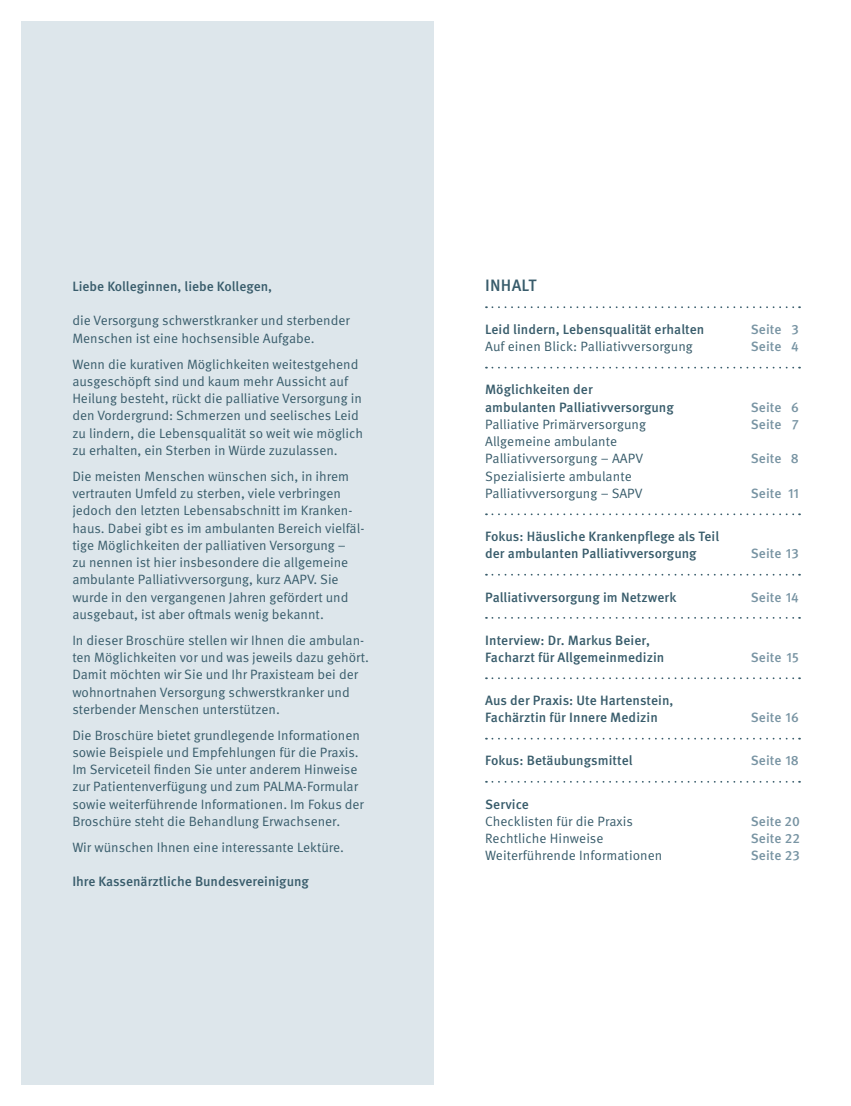
<style>
.page{position:relative;width:851px;height:1106px;background:#fff}
.page>*{position:absolute;margin:0;border:0;box-sizing:border-box;transform-origin:0 0}
.t1{font:500 16.5px "Meta Pro";letter-spacing:.015em;color:#385c6b}
.t2{font:13.5px/17.2px "Meta Pro Norm";color:#385c6b}
.t3{font:500 13.5px/17.2px "Meta Pro";color:#385c6b}
.t4{font:500 13.5px "Meta Pro";letter-spacing:.005em;color:#7894a3}
</style>
<div class="page">
<div style="left:21px;top:21px;width:413px;height:1063px;background:#dde6eb"></div>
<svg style="left:486px;top:306px;width:313px;height:2px"></svg>
<svg style="left:486px;top:367px;width:313px;height:1px"></svg>
<svg style="left:486px;top:513px;width:313px;height:2px"></svg>
<svg style="left:486px;top:574px;width:313px;height:1px"></svg>
<svg style="left:486px;top:617px;width:313px;height:1px"></svg>
<svg style="left:486px;top:677px;width:313px;height:2px"></svg>
<svg style="left:486px;top:737px;width:313px;height:2px"></svg>
<svg style="left:486px;top:781px;width:313px;height:1px"></svg>
<p class="t3" style="left:72px;top:277px;width:201px">Liebe Kolleginnen, liebe Kollegen,</p>
<p class="t2" style="left:72px;top:311px;width:279px">die Versorgung schwerstkranker und sterbender<br>Menschen ist eine hochsensible Aufgabe.</p>
<p class="t2" style="left:72px;top:354px;width:292px">Wenn die kurativen Möglichkeiten weitestgehend ausgeschöpft sind und kaum mehr Aussicht auf Heilung besteht, rückt die palliative Versorgung in den Vordergrund: Schmerzen und seelisches Leid zu lindern, die Lebensqualität so weit wie möglich zu erhalten, ein Sterben in Würde zuzulassen.</p>
<p class="t2" style="left:72px;top:466px;width:293px">Die meisten Menschen wünschen sich, in ihrem vertrauten Umfeld zu sterben, viele verbringen jedoch den letzten Lebensabschnitt im Kranken&shy;haus. Dabei gibt es im ambulanten Bereich vielfäl&shy;tige Möglichkeiten der palliativen Versorgung –<br>zu nennen ist hier insbesondere die allgemeine ambulante Palliativversorgung, kurz AAPV. Sie wurde in den vergangenen Jahren gefördert und ausgebaut, ist aber oftmals wenig bekannt.</p>
<p class="t2" style="left:72px;top:630px;width:298px">In dieser Broschüre stellen wir Ihnen die ambulan&shy;ten Möglichkeiten vor und was jeweils dazu gehört.<br>Damit möchten wir Sie und Ihr Praxisteam bei der wohnortnahen Versorgung schwerstkranker und sterbender Menschen unterstützen.</p>
<p class="t2" style="left:72px;top:725px;width:293px">Die Broschüre bietet grundlegende Informationen sowie Beispiele und Empfehlungen für die Praxis.<br>Im Serviceteil finden Sie unter anderem Hinweise zur Patientenverfügung und zum PALMA-Formular sowie weiterführende Informationen. Im Fokus der Broschüre steht die Behandlung Erwachsener.</p>
<p class="t2" style="left:72px;top:837px;width:273px">Wir wünschen Ihnen eine interessante Lektüre.</p>
<p class="t3" style="left:72px;top:872px;width:238px">Ihre Kassenärztliche Bundesvereinigung</p>
<p class="t1" style="left:485px;top:272px;width:53px">INHALT</p>
<p class="t3" style="left:485px;top:320px;width:221px">Leid lindern, Lebensqualität erhalten</p>
<p class="t4" style="left:750px;top:319px;width:50px">Seite 3</p>
<p class="t2" style="left:485px;top:337px;width:209px">Auf einen Blick: Palliativversorgung</p>
<p class="t4" style="left:750px;top:336px;width:50px">Seite 4</p>
<p class="t3" style="left:485px;top:380px;width:190px">Möglichkeiten der<br>ambulanten Palliativversorgung</p>
<p class="t4" style="left:750px;top:396px;width:50px">Seite 6</p>
<p class="t2" style="left:485px;top:415px;width:162px">Palliative Primärversorgung</p>
<p class="t4" style="left:750px;top:414px;width:50px">Seite 7</p>
<p class="t2" style="left:485px;top:432px;width:159px">Allgemeine ambulante<br>Palliativversorgung – AAPV</p>
<p class="t4" style="left:750px;top:448px;width:50px">Seite 8</p>
<p class="t2" style="left:485px;top:466px;width:159px">Spezialisierte ambulante<br>Palliativversorgung – SAPV</p>
<p class="t3" style="left:485px;top:527px;width:235px">Fokus: Häusliche Krankenpflege als Teil der ambulanten Palliativversorgung</p>
<p class="t4" style="left:750px;top:483px;width:50px">Seite 11</p>
<p class="t4" style="left:750px;top:543px;width:50px">Seite 13</p>
<p class="t3" style="left:485px;top:587px;width:193px">Palliativversorgung im Netzwerk</p>
<p class="t4" style="left:750px;top:586px;width:50px">Seite 14</p>
<p class="t3" style="left:485px;top:630px;width:181px">Interview: Dr. Markus Beier,<br>Facharzt für Allgemeinmedizin</p>
<p class="t4" style="left:750px;top:646px;width:50px">Seite 15</p>
<p class="t3" style="left:485px;top:691px;width:190px">Aus der Praxis: Ute Hartenstein,<br>Fachärztin für Innere Medizin</p>
<p class="t4" style="left:750px;top:707px;width:50px">Seite 16</p>
<p class="t3" style="left:485px;top:751px;width:149px">Fokus: Betäubungsmittel</p>
<p class="t4" style="left:750px;top:750px;width:50px">Seite 18</p>
<p class="t3" style="left:485px;top:794px;width:45px">Service</p>
<p class="t2" style="left:485px;top:811px;width:149px">Checklisten für die Praxis</p>
<p class="t4" style="left:750px;top:810px;width:51px">Seite 20</p>
<p class="t2" style="left:485px;top:829px;width:120px">Rechtliche Hinweise</p>
<p class="t4" style="left:750px;top:828px;width:51px">Seite 22</p>
<p class="t2" style="left:485px;top:846px;width:179px">Weiterführende Informationen</p>
<p class="t4" style="left:750px;top:845px;width:51px">Seite 23</p>
</div>
